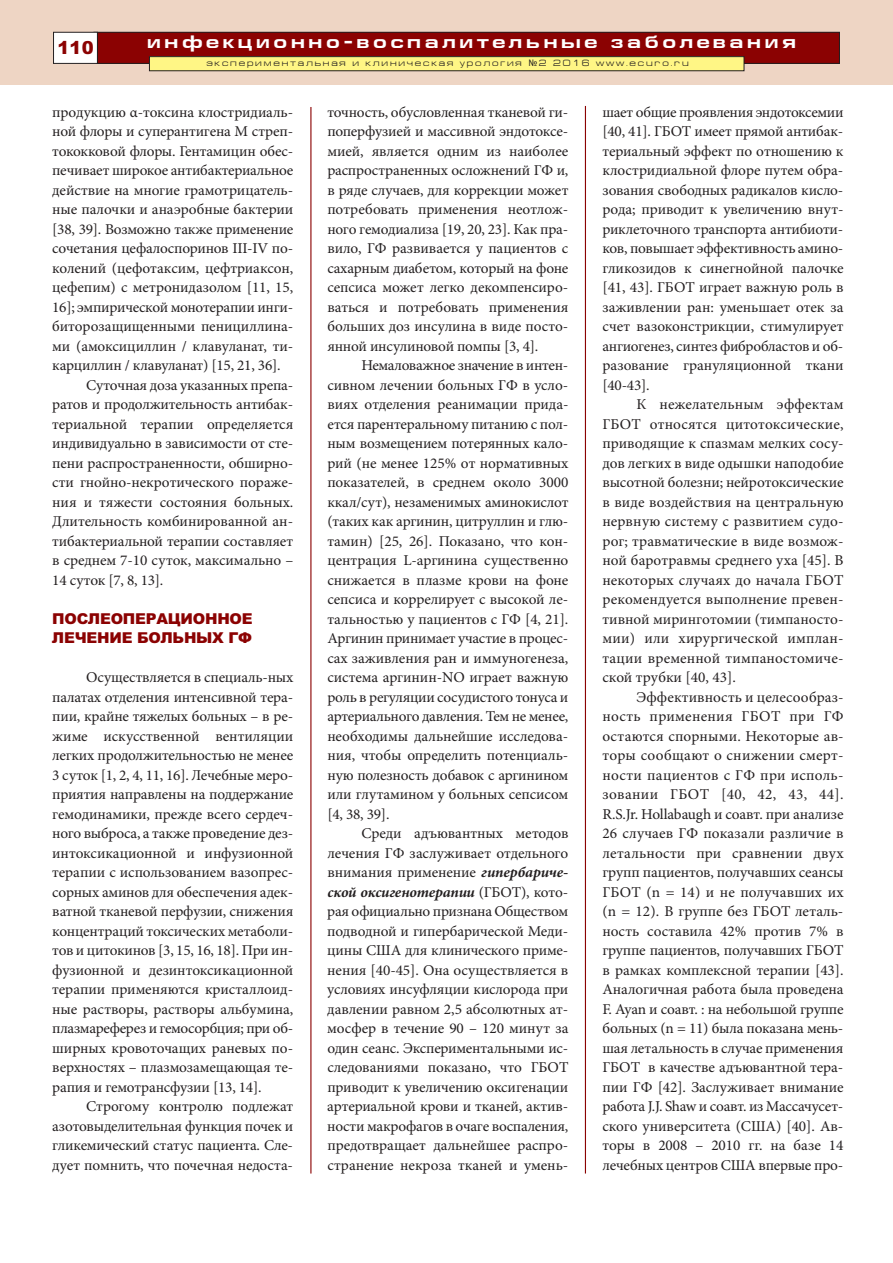
<style>
.page{position:relative;width:893px;height:1263px;background:#fff}
.page>*{position:absolute;margin:0;border:0;box-sizing:border-box;transform-origin:0 0}
.t1{font:700 18px "Europe Ext";letter-spacing:.2em;color:#fff}
.t2{font:900 18px "Arial";color:#8b0202}
.t3{font:15px/19.5px "Minion Pro";letter-spacing:-.01em;color:#231f20;text-align:justify}
.t4{font:900 15px/19.5px "Arial";letter-spacing:-.015em;color:#8b0202}
.t5{font:9px "Europe Ext Normal";letter-spacing:.2em;color:#231f20}
.s1{font-family:"Lucida Grande"}
.s2{font-weight:700;font-style:italic}
</style>
<div class="page">
<hr style="left:310px;top:107px;width:1px;height:1066px;background:#8b0202">
<hr style="left:585px;top:106px;width:1px;height:1067px;background:#8b0202">
<div style="left:0;top:0;width:893px;height:85px;background:#eed5c4"></div>
<div style="left:94px;top:32px;width:745px;height:31px;background:#8b0202"></div>
<div style="left:94px;top:32px;width:746px;height:32px;border:1px solid #231f20"></div>
<div style="left:54px;top:32px;width:43px;height:31px;background:#fff"></div>
<div style="left:53px;top:32px;width:45px;height:32px;border:1px solid #231f20"></div>
<div style="left:149px;top:57px;width:595px;height:14px;background:#fff685"></div>
<div style="left:149px;top:56px;width:595px;height:15px;border:1px solid #231f20"></div>
<p class="t2" style="left:58px;top:37px;width:38px">110</p>
<p class="t1" style="left:147px;top:31px;width:650px">инфекционно-воспалительные заболевания</p>
<p class="t5" style="left:206px;top:58px;width:484px">экспериментальная и клиническая урология <span class="s1">№</span>2 2016 www.ecuro.ru</p>
<p class="t3" style="left:52px;top:104px;width:242px">продукцию α-токсина клостридиаль-</p>
<p class="t3" style="left:52px;top:123px;width:242px">ной флоры и суперантигена M стреп-</p>
<p class="t3" style="left:52px;top:143px;width:243px">тококковой флоры. Гентамицин обес-</p>
<p class="t3" style="left:52px;top:162px;width:243px">печивает широкое антибактериальное</p>
<p class="t3" style="left:52px;top:182px;width:242px">действие на многие грамотрицатель-</p>
<p class="t3" style="left:52px;top:201px;width:243px">ные палочки и анаэробные бактерии</p>
<p class="t3" style="left:52px;top:221px;width:243px">[38, 39]. Возможно также применение</p>
<p class="t3" style="left:52px;top:240px;width:242px">сочетания цефалоспоринов III-IV по-</p>
<p class="t3" style="left:52px;top:260px;width:243px">колений (цефотаксим, цефтриаксон,</p>
<p class="t3" style="left:52px;top:279px;width:243px">цефепим) с метронидазолом [11, 15,</p>
<p class="t3" style="left:52px;top:299px;width:242px">16]; эмпирической монотерапии инги-</p>
<p class="t3" style="left:52px;top:318px;width:243px">биторозащищенными пенициллина-</p>
<p class="t3" style="left:52px;top:338px;width:243px">ми (амоксициллин / клавуланат, ти-</p>
<p class="t3" style="left:52px;top:357px;width:230px">карциллин / клавуланат) [15, 21, 36].</p>
<p class="t3" style="left:86px;top:377px;width:208px">Суточная доза указанных препа-</p>
<p class="t3" style="left:52px;top:396px;width:242px">ратов и продолжительность антибак-</p>
<p class="t3" style="left:52px;top:416px;width:243px">териальной терапии определяется</p>
<p class="t3" style="left:52px;top:435px;width:242px">индивидуально в зависимости от сте-</p>
<p class="t3" style="left:52px;top:455px;width:242px">пени распространенности, обширно-</p>
<p class="t3" style="left:52px;top:474px;width:243px">сти гнойно-некротического пораже-</p>
<p class="t3" style="left:52px;top:494px;width:243px">ния и тяжести состояния больных.</p>
<p class="t3" style="left:52px;top:513px;width:242px">Длительность комбинированной ан-</p>
<p class="t3" style="left:52px;top:533px;width:243px">тибактериальной терапии составляет</p>
<p class="t3" style="left:52px;top:552px;width:243px">в среднем 7-10 суток, максимально –</p>
<p class="t3" style="left:52px;top:572px;width:113px">14 суток [7, 8, 13].</p>
<p class="t4" style="left:52px;top:609px;width:202px">ПОСЛЕОПЕРАЦИОННОЕ<br>ЛЕЧЕНИЕ БОЛЬНЫХ ГФ</p>
<p class="t3" style="left:52px;top:669px;width:243px;text-indent:34px">Осуществляется в специаль-ных палатах отделения интенсивной тера&shy;пии, крайне тяжелых больных – в ре&shy;жиме искусственной вентиляции легких продолжительностью не менее 3 суток [1, 2, 4, 11, 16]. Лечебные меро&shy;приятия направлены на поддержание гемодинамики, прежде всего сердеч&shy;ного выброса, а также проведение дез&shy;интоксикационной и инфузионной терапии с использованием вазопрес&shy;сорных аминов для обеспечения адек&shy;ватной тканевой перфузии, снижения концентраций токсических метаболи&shy;тов и цитокинов [3, 15, 16, 18]. При ин&shy;фузионной и дезинтоксикационной терапии применяются кристаллоид&shy;ные растворы, растворы альбумина, плазмареферез и гемосорбция; при об&shy;ширных кровоточащих раневых по&shy;верхностях – плазмозамещающая те&shy;рапия и гемотрансфузии [13, 14].</p>
<p class="t3" style="left:52px;top:1098px;width:243px;text-indent:34px">Строгому контролю подлежат азотовыделительная функция почек и гликемический статус пациента. Сле&shy;дует помнить, что почечная недоста-</p>
<p class="t3" style="left:327px;top:104px;width:243px">точность, обусловленная тканевой ги&shy;поперфузией и массивной эндотоксе&shy;мией, является одним из наиболее распространенных осложнений ГФ и, в ряде случаев, для коррекции может потребовать применения неотлож&shy;ного гемодиализа [19, 20, 23]. Как пра&shy;вило, ГФ развивается у пациентов с сахарным диабетом, который на фоне сепсиса может легко декомпенсиро&shy;ваться и потребовать применения больших доз инсулина в виде посто&shy;янной инсулиновой помпы [3, 4].</p>
<p class="t3" style="left:327px;top:357px;width:243px;text-indent:34px">Немаловажное значение в интен&shy;сивном лечении больных ГФ в усло&shy;виях отделения реанимации прида&shy;ется парентеральному питанию с пол&shy;ным возмещением потерянных кало&shy;рий (не менее 125% от нормативных показателей, в среднем около 3000 ккал/сут), незаменимых аминокислот (таких как аргинин, цитруллин и глю&shy;тамин) [25, 26]. Показано, что кон&shy;центрация L-аргинина существенно снижается в плазме крови на фоне сепсиса и коррелирует с высокой ле&shy;тальностью у пациентов с ГФ [4, 21].<br>Аргинин принимает участие в процес&shy;сах заживления ран и иммуногенеза, система аргинин-NO играет важную роль в регуляции сосудистого тонуса и артериального давления. Тем не менее, необходимы дальнейшие исследова&shy;ния, чтобы определить потенциаль&shy;ную полезность добавок с аргинином или глутамином у больных сепсисом [4, 38, 39].</p>
<p class="t3" style="left:327px;top:825px;width:243px;text-indent:34px">Среди адъювантных методов лечения ГФ заслуживает отдельного внимания применение <span class="s2">гипербариче&shy;ской оксигенотерапии</span> (ГБОТ), кото&shy;рая официально признана Обществом подводной и гипербарической Меди&shy;цины США для клинического приме&shy;нения [40-45]. Она осуществляется в условиях инсуфляции кислорода при давлении равном 2,5 абсолютных ат&shy;мосфер в течение 90 – 120 минут за один сеанс. Экспериментальными ис&shy;следованиями показано, что ГБОТ приводит к увеличению оксигенации артериальной крови и тканей, актив&shy;ности макрофагов в очаге воспаления, предотвращает дальнейшее распро&shy;странение некроза тканей и умень-</p>
<p class="t3" style="left:602px;top:104px;width:243px">шает общие проявления эндотоксемии [40, 41]. ГБОТ имеет прямой антибак&shy;териальный эффект по отношению к клостридиальной флоре путем обра&shy;зования свободных радикалов кисло&shy;рода; приводит к увеличению внут&shy;риклеточного транспорта антибиоти&shy;ков, повышает эффективность амино&shy;гликозидов к синегнойной палочке [41, 43]. ГБОТ играет важную роль в заживлении ран: уменьшает отек за счет вазоконстрикции, стимулирует ангиогенез, синтез фибробластов и об&shy;разование грануляционной ткани [40-43].</p>
<p class="t3" style="left:602px;top:396px;width:243px;text-indent:34px">К нежелательным эффектам ГБОТ относятся цитотоксические, приводящие к спазмам мелких сосу&shy;дов легких в виде одышки наподобие высотной болезни; нейротоксические в виде воздействия на центральную нервную систему с развитием судо&shy;рог; травматические в виде возмож&shy;ной баротравмы среднего уха [45]. В некоторых случаях до начала ГБОТ рекомендуется выполнение превен&shy;тивной миринготомии (тимпаносто&shy;мии) или хирургической имплан&shy;тации временной тимпаностомиче&shy;ской трубки [40, 43].</p>
<p class="t3" style="left:602px;top:689px;width:243px;text-indent:34px">Эффективность и целесообраз&shy;ность применения ГБОТ при ГФ остаются спорными. Некоторые ав&shy;торы сообщают о снижении смерт&shy;ности пациентов с ГФ при исполь&shy;зовании ГБОТ [40, 42, 43, 44].<br>R.S.Jr. Hollabaugh и соавт. при анализе 26 случаев ГФ показали различие в летальности при сравнении двух групп пациентов, получавших сеансы ГБОТ (n = 14) и не получавших их (n = 12). В группе без ГБОТ леталь&shy;ность составила 42% против 7% в группе пациентов, получавших ГБОТ в рамках комплексной терапии [43].<br>Аналогичная работа была проведена F. Ayan и соавт. : на небольшой группе больных (n = 11) была показана мень&shy;шая летальность в случае применения ГБОТ в качестве адъювантной тера&shy;пии ГФ [42]. Заслуживает внимание работа J.J. Shaw и соавт. из Массачусет&shy;ского университета (США) [40]. Ав&shy;торы в 2008 – 2010 гг. на базе 14 лечебных центров США впервые про-</p>
</div>
